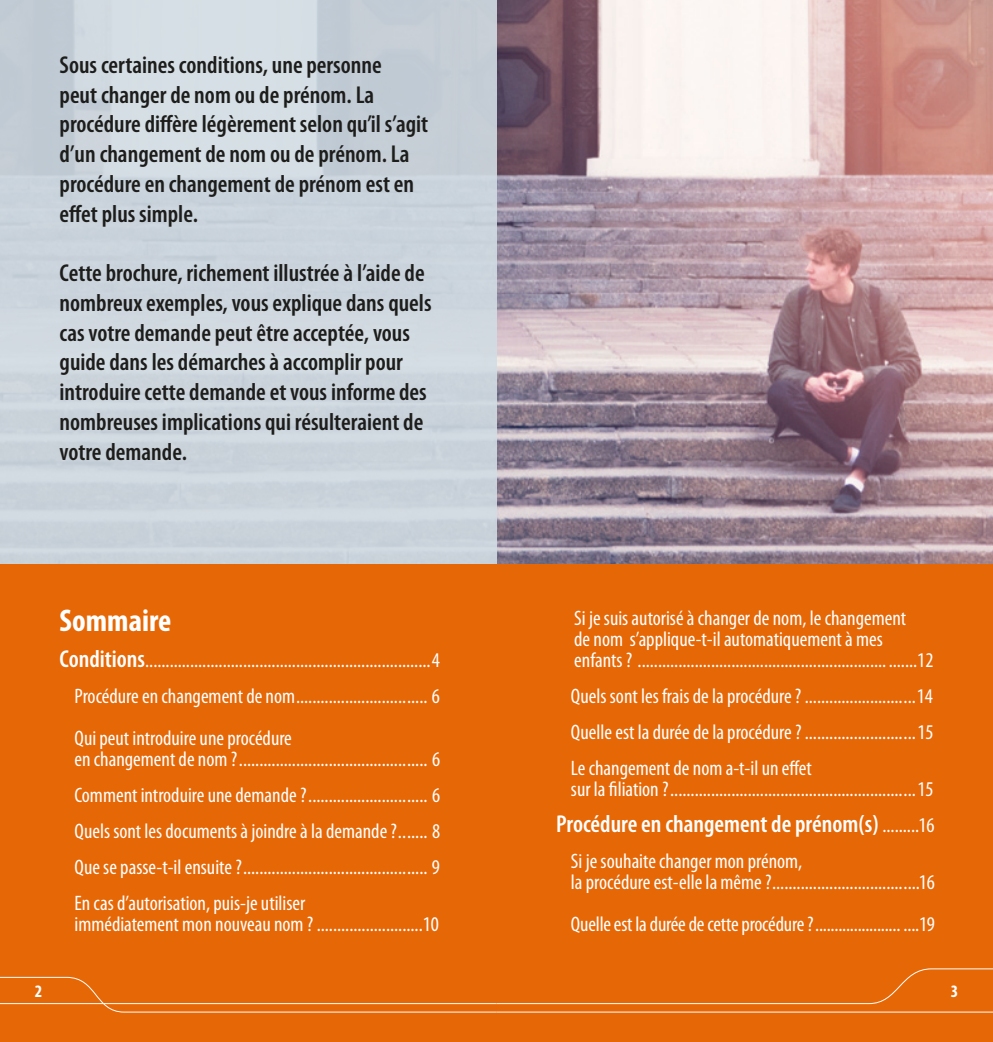
<style>
.page{position:relative;width:993px;height:1042px;background:#fff}
.page>*{position:absolute;margin:0;border:0;box-sizing:border-box;transform-origin:0 0}
.t1{font:700 condensed 31.5px "Myriad Pro";color:#fff}
.t2{font:600 condensed 24.5px/29.8px "Myriad Pro";color:#1d1d1b}
.t3{font:600 condensed 24.5px "Myriad Pro";color:#fff}
.t4{font:condensed 21px/35.9px "Myriad Pro";color:#fff}
.t5{font:700 condensed 17.5px "Myriad Pro";color:#fff}
.s1{font-weight:600;font-size:24.5px}
.s2{font-weight:400;font-size:21px}
</style>
<div class="page">
<div style="left:0;top:564px;width:992px;height:478px;background:#e66706"></div>
<img style="left:496px;top:0;width:496px;height:564px">
<div style="left:0;top:0;width:496px;height:564px;background:#cbd4dc"></div>
<svg style="left:0;top:968px;width:992px;height:45px"></svg>
<hr style="left:496px;top:1011px;width:496px;height:1px;background:#fff">
<p class="t2" style="left:60px;top:50px;width:370px">Sous certaines conditions, une personne<br>peut changer de nom ou de prénom. La procédure diffère légèrement selon qu’il s’agit d’un changement de nom ou de prénom. La procédure en changement de prénom est en effet plus simple.</p>
<p class="t2" style="left:60px;top:259px;width:373px">Cette brochure, richement illustrée à l’aide de nombreux exemples, vous explique dans quels cas votre demande peut être acceptée, vous guide dans les démarches à accomplir pour introduire cette demande et vous informe des nombreuses implications qui résulteraient de votre demande.</p>
<h1 class="t1" style="left:60px;top:601px;width:113px">Sommaire</h1>
<p class="t4" style="left:60px;top:642px;width:382px;text-align:right"><span class="s1">Conditions</span>......................................................................4<br>Procédure en changement de nom................................ 6</p>
<p class="t4" style="left:74px;top:727px;width:367px;line-height:21px">Qui peut introduire une procédure<br>en changement de nom ?.............................................. 6</p>
<p class="t4" style="left:74px;top:777px;width:367px;text-align:justify">Comment introduire une demande ?............................. 6<br>Quels sont les documents à joindre à la demande ?....... 8<br>Que se passe-t-il ensuite ?............................................. 9<br>En cas d’autorisation, puis-je utiliser</p>
<p class="t4" style="left:74px;top:905px;width:366px">immédiatement mon nouveau nom ? ..........................10</p>
<p class="t4" style="left:574px;top:607px;width:360px;line-height:21px">Si je suis autorisé à changer de nom, le changement<br>de nom s’applique-t-il automatiquement à mes enfants ? ............................................................. .......12</p>
<p class="t4" style="left:570px;top:678px;width:364px;text-align:justify">Quels sont les frais de la procédure ? ...........................14<br>Quelle est la durée de la procédure ?...........................15<br>Le changement de nom a-t-il un effet</p>
<p class="t4" style="left:570px;top:771px;width:364px">sur la filiation ?............................................................15</p>
<p class="t3" style="left:556px;top:810px;width:380px">Procédure en changement de prénom(s) <span class="s2">.........16</span></p>
<p class="t4" style="left:570px;top:850px;width:365px;line-height:21px">Si je souhaite changer mon prénom,<br>la procédure est-elle la même ?....................................16</p>
<p class="t4" style="left:570px;top:905px;width:365px">Quelle est la durée de cette procédure ?...................... ....19</p>
<p class="t5" style="left:35px;top:980px;width:9px">2</p>
<p class="t5" style="left:950px;top:980px;width:9px">3</p>
</div>
